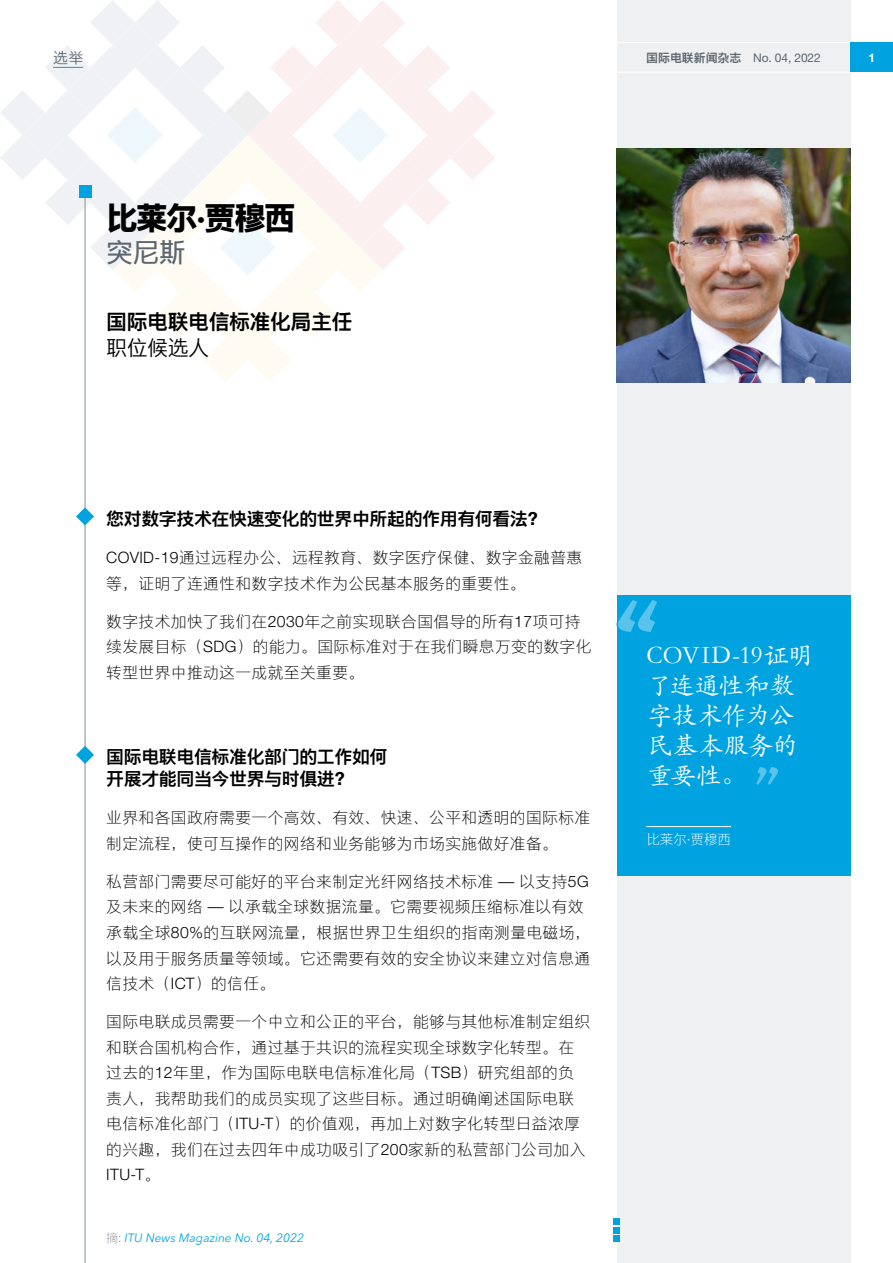
<style>
.page{position:relative;width:893px;height:1263px;background:#fff}
.page>*{position:absolute;margin:0;border:0;box-sizing:border-box;transform-origin:0 0}
.t1{font:31.5px "M Ying Hei PRC W8";letter-spacing:-.05em;color:#000}
.t2{font:27px "M Ying Hei PRC W5";color:#5c666f}
.t3{font:25.5px/30px "ST Kaiti";letter-spacing:-.01em;color:#fff}
.t4{font:21px "M Ying Hei PRC W7";letter-spacing:-.025em;color:#000}
.t5{font:21px "M Ying Hei PRC W4";letter-spacing:-.025em;color:#000}
.t6{font:18px/21.6px "M Ying Hei PRC W7";letter-spacing:-.025em;color:#000}
.t7{font:15.75px/25.5px "M Ying Hei PRC W3";letter-spacing:.025em;color:#000}
.t8{font:15px "M Ying Hei PRC W4";color:#5c666f}
.t9{font:13.5px "M Ying Hei PRC W3";color:#fff}
.t10{font:italic 12px "Avenir Next LT Pro";color:#00a3e0}
.t11{font:12px "M Ying Hei PRC W4";letter-spacing:-.01em;color:#5c666f}
.t12{font:12px "M Ying Hei PRC W7";color:#fff}
.s1{font-family:"M Ying Hei PRC W7"}
.s2{font-family:"M Ying Hei PRC W2";font-style:normal;color:#5c666f}
</style>
<div class="page">
<div style="left:617px;top:0;width:233px;height:1263px;background:#eff0f1"></div>
<svg style="left:0;top:0;width:495px;height:383px"></svg>
<img style="left:617px;top:149px;width:233px;height:234px">
<div style="left:617px;top:595px;width:233px;height:216px;background:#00a3e0"></div>
<div style="left:617px;top:804px;width:233px;height:72px;background:#00a3e0"></div>
<hr style="left:646px;top:826px;width:85px;height:1px;background:#fff">
<svg style="left:756px;top:767px;width:22px;height:18px"></svg>
<svg style="left:616px;top:600px;width:41px;height:32px"></svg>
<hr style="left:617px;top:72px;width:233px;height:1px;background:#fff">
<hr style="left:617px;top:42px;width:233px;height:1px;background:#fff">
<div style="left:613px;top:1218px;width:7px;height:7px;background:#00a3e0"></div>
<div style="left:613px;top:1227px;width:7px;height:6px;background:#00a3e0"></div>
<div style="left:613px;top:1235px;width:7px;height:7px;background:#00a3e0"></div>
<div style="left:850px;top:43px;width:43px;height:29px;background:#00a3e0"></div>
<hr style="left:53px;top:67px;width:30px;height:1px;background:#00a3e0">
<hr style="left:85px;top:191px;width:1px;height:1072px;background:#adb3b7">
<div style="left:79px;top:185px;width:12px;height:13px;background:#00a3e0"></div>
<svg style="left:76px;top:507px;width:18px;height:18px"></svg>
<svg style="left:76px;top:746px;width:18px;height:18px"></svg>
<p class="t8" style="left:53px;top:48px;width:32px">选举</p>
<p class="t11" style="left:646px;top:50px;width:176px"><span class="s1">国际电联新闻杂志</span> No. 04, 2022</p>
<p class="t12" style="left:868px;top:50px;width:8px">1</p>
<h1 class="t1" style="left:106px;top:199px;width:191px">比莱尔·贾穆西</h1>
<h2 class="t2" style="left:106px;top:236px;width:81px">突尼斯</h2>
<h3 class="t4" style="left:106px;top:309px;width:248px">国际电联电信标准化局主任</h3>
<h3 class="t5" style="left:106px;top:334px;width:104px">职位候选人</h3>
<p class="t6" style="left:106px;top:508px;width:441px">您对数字技术在快速变化的世界中所起的作用有何看法？</p>
<p class="t7" style="left:106px;top:545px;width:477px">COVID-19通过远程办公、远程教育、数字医疗保健、数字金融普惠等，证明了连通性和数字技术作为公民基本服务的重要性。</p>
<p class="t7" style="left:106px;top:608px;width:487px">数字技术加快了我们在2030年之前实现联合国倡导的所有17项可持续发展目标（SDG）的能力。国际标准对于在我们瞬息万变的数字化转型世界中推动这一成就至关重要。</p>
<p class="t6" style="left:106px;top:746px;width:283px">国际电联电信标准化部门的工作如何开展才能同当今世界与时俱进？</p>
<p class="t7" style="left:106px;top:805px;width:485px">业界和各国政府需要一个高效、有效、快速、公平和透明的国际标准制定流程，使可互操作的网络和业务能够为市场实施做好准备。</p>
<p class="t7" style="left:106px;top:868px;width:486px">私营部门需要尽可能好的平台来制定光纤网络技术标准 — 以支持5G及未来的网络 — 以承载全球数据流量。它需要视频压缩标准以有效承载全球80%的互联网流量，根据世界卫生组织的指南测量电磁场，以及用于服务质量等领域。它还需要有效的安全协议来建立对信息通信技术（ICT）的信任。</p>
<p class="t7" style="left:106px;top:1009px;width:485px">国际电联成员需要一个中立和公正的平台，能够与其他标准制定组织和联合国机构合作，通过基于共识的流程实现全球数字化转型。在过去的12年里，作为国际电联电信标准化局（TSB）研究组部的负责人，我帮助我们的成员实现了这些目标。通过明确阐述国际电联电信标准化部门（ITU-T）的价值观，再加上对数字化转型日益浓厚的兴趣，我们在过去四年中成功吸引了200家新的私营部门公司加入<br>ITU-T。</p>
<p class="t10" style="left:106px;top:1230px;width:199px"><span class="s2">摘:</span> ITU News Magazine No. 04, 2022</p>
<h3 class="t3" style="left:646px;top:640px;width:168px">COVID-19证明了连通性和数字技术作为公民基本服务的重要性。</h3>
<p class="t9" style="left:646px;top:831px;width:86px">比莱尔·贾穆西</p>
</div>
